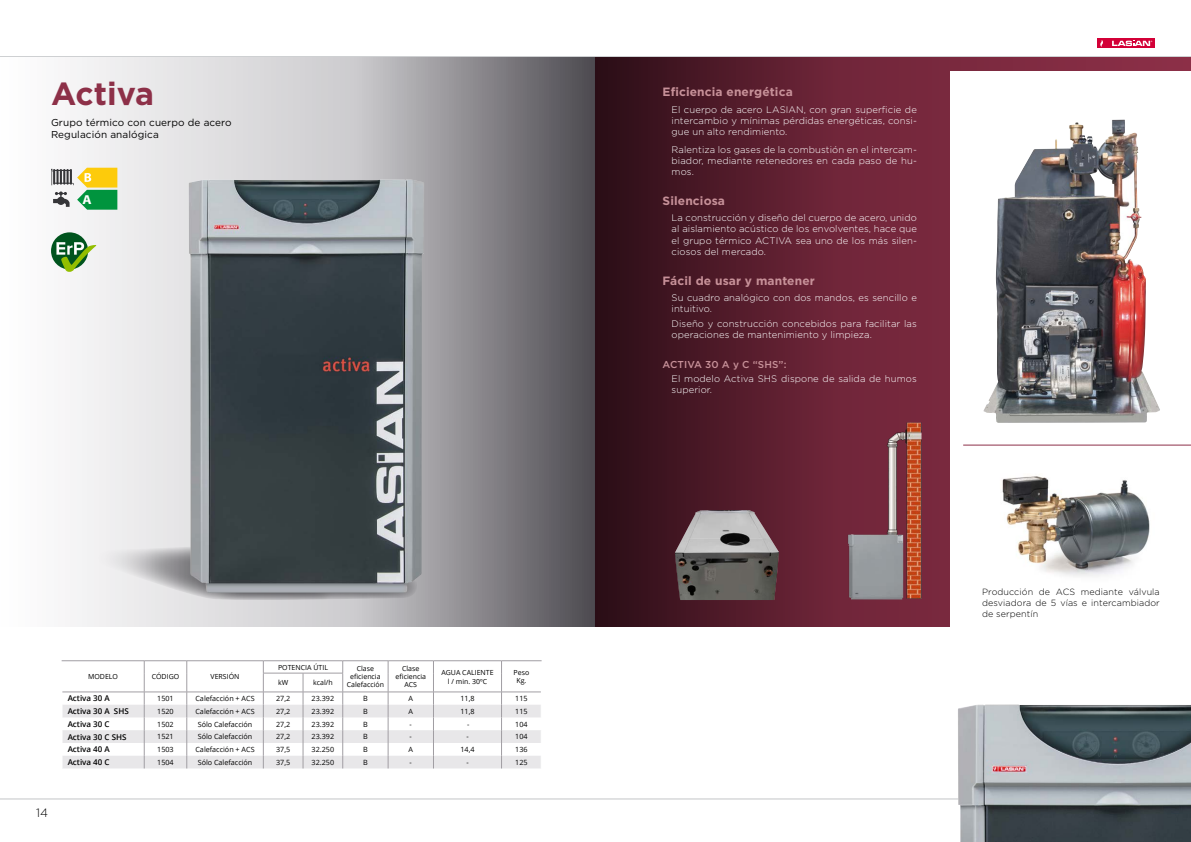
<style>
.page{position:relative;width:1191px;height:842px;background:#fff}
.page>*{position:absolute;margin:0;border:0;box-sizing:border-box;transform-origin:0 0}
.t1{font:700 32px "Gotham";color:#8d3048}
.t2{font:700 13px "Myriad Pro";color:#fff;scale:1.08 1}
.t3{font:700 12px "Gotham";letter-spacing:.01em;color:#c79199}
.t4{font:300 12px "Gotham";color:#000}
.t5{font:10px/12px "Gotham";letter-spacing:.01em;color:#000}
.t6{font:500 10px "Gotham";letter-spacing:.01em;color:#c79199}
.t7{font:300 9.5px/11.4px "Gotham";letter-spacing:.01em;color:#fff;text-align:justify}
.t8{font:300 9px/10.8px "Gotham";letter-spacing:.01em;color:#000;text-align:justify}
.t9{font:600 8px "Open Sans";color:#000}
.t10{font:7.2px "Open Sans";color:#000}
.t11{font:7px/8.4px "Open Sans";color:#000;text-align:center}
</style>
<div class="page">
<svg style="left:1107px;top:39px;width:48px;height:9px"></svg>
<div style="left:1096px;top:39px;width:10px;height:9px;background:#d30037"></div>
<svg style="left:1100px;top:40px;width:3px;height:7px"></svg>
<svg style="left:1112px;top:41px;width:40px;height:5px"></svg>
<hr style="left:0;top:56px;width:1191px;height:1px;background:#c3c5c8">
<svg style="left:51px;top:57px;width:544px;height:569px;background:#b0afb2"></svg>
<div style="left:595px;top:57px;width:596px;height:569px;background:linear-gradient(to right,#360a17,#ad556c)"></div>
<hr style="left:0;top:798px;width:1191px;height:1px;background:#c3c5c8">
<svg style="left:93px;top:542px;width:325px;height:59px;background:#cbcacc"></svg>
<img style="left:189px;top:180px;width:235px;height:413px">
<img style="left:841px;top:413px;width:97px;height:196px">
<div style="left:951px;top:72px;width:240px;height:573px;background:#fff"></div>
<div style="left:51px;top:232px;width:37px;height:37px;background:#00541e;border-radius:50%"></div>
<svg style="left:56px;top:242px;width:40px;height:30px"></svg>
<svg style="left:51px;top:168px;width:66px;height:42px"></svg>
<hr style="left:963px;top:445px;width:228px;height:1px;background:#8d3048">
<img style="left:983px;top:120px;width:177px;height:303px">
<img style="left:675px;top:510px;width:104px;height:90px">
<img style="left:1002px;top:476px;width:148px;height:100px">
<img style="left:1003px;top:479px;width:146px;height:89px">
<hr style="left:62px;top:660px;width:82px;height:1px;background:#a19ea3">
<hr style="left:144px;top:660px;width:43px;height:1px;background:#a19ea3">
<hr style="left:187px;top:660px;width:76px;height:1px;background:#a19ea3">
<hr style="left:263px;top:660px;width:40px;height:1px;background:#a19ea3">
<hr style="left:303px;top:660px;width:40px;height:1px;background:#a19ea3">
<hr style="left:343px;top:660px;width:45px;height:1px;background:#a19ea3">
<hr style="left:388px;top:660px;width:45px;height:1px;background:#a19ea3">
<hr style="left:433px;top:660px;width:68px;height:1px;background:#a19ea3">
<hr style="left:501px;top:660px;width:40px;height:1px;background:#a19ea3">
<svg style="left:62px;top:661px;width:480px;height:107px"></svg>
<img style="left:957px;top:704px;width:234px;height:138px">
<h1 class="t1" style="left:51px;top:75px;width:105px">Activa</h1>
<p class="t3" style="left:662px;top:85px;width:132px">Eficiencia energética</p>
<p class="t7" style="left:671px;top:104px;width:247px">El cuerpo de acero LASIAN, con gran superficie de intercambio y mínimas pérdidas energéticas, consi&shy;gue un alto rendimiento.</p>
<p class="t7" style="left:671px;top:144px;width:247px">Ralentiza los gases de la combustión en el intercam&shy;biador, mediante retenedores en cada paso de hu&shy;mos.</p>
<p class="t3" style="left:662px;top:194px;width:64px">Silenciosa</p>
<p class="t7" style="left:671px;top:212px;width:247px">La construcción y diseño del cuerpo de acero, unido al aislamiento acústico de los envolventes, hace que el grupo térmico ACTIVA sea uno de los más silen&shy;ciosos del mercado.</p>
<p class="t3" style="left:662px;top:274px;width:154px">Fácil de usar y mantener</p>
<p class="t7" style="left:671px;top:292px;width:247px">Su cuadro analógico con dos mandos, es sencillo e intuitivo.</p>
<p class="t7" style="left:671px;top:318px;width:247px">Diseño y construcción concebidos para facilitar las operaciones de mantenimiento y limpieza.</p>
<p class="t6" style="left:662px;top:360px;width:125px">ACTIVA 30 A y C “SHS”:</p>
<p class="t7" style="left:671px;top:373px;width:247px">El modelo Activa SHS dispone de salida de humos superior.</p>
<p class="t5" style="left:51px;top:117px;width:182px">Grupo térmico con cuerpo de acero<br>Regulación analógica</p>
<h2 class="t2" style="left:82px;top:191px;width:10px">A</h2>
<p class="t4" style="left:36px;top:807px;width:13px">14</p>
<p class="t11" style="left:88px;top:673px;width:31px">MODELO</p>
<p class="t11" style="left:152px;top:673px;width:29px">CÓDIGO</p>
<p class="t11" style="left:211px;top:673px;width:30px">VERSIÓN</p>
<p class="t11" style="left:278px;top:663px;width:51px">POTENCIA ÚTIL</p>
<p class="t11" style="left:347px;top:664px;width:39px">Clase eficiencia<br>Calefacción</p>
<p class="t11" style="left:395px;top:664px;width:32px">Clase eficiencia<br>ACS</p>
<p class="t11" style="left:441px;top:668px;width:54px;line-height:9px">AGUA CALIENTE l / min. 30ºC</p>
<p class="t11" style="left:513px;top:668px;width:17px">Peso<br>Kg.</p>
<p class="t11" style="left:278px;top:679px;width:12px">kW</p>
<p class="t11" style="left:313px;top:678px;width:21px">kcal/h</p>
<p class="t9" style="left:68px;top:694px;width:44px">Activa 30 A</p>
<p class="t10" style="left:157px;top:693px;width:18px">1501</p>
<p class="t10" style="left:195px;top:693px;width:61px">Calefacción + ACS</p>
<p class="t10" style="left:276px;top:695px;width:16px">27,2</p>
<p class="t10" style="left:312px;top:693px;width:24px">23.392</p>
<p class="t10" style="left:363px;top:695px;width:6px">B</p>
<p class="t10" style="left:408px;top:695px;width:6px">A</p>
<p class="t10" style="left:460px;top:695px;width:16px">11,8</p>
<p class="t10" style="left:515px;top:695px;width:14px">115</p>
<p class="t9" style="left:68px;top:707px;width:63px">Activa 30 A SHS</p>
<p class="t10" style="left:157px;top:706px;width:18px">1520</p>
<p class="t10" style="left:195px;top:706px;width:61px">Calefacción + ACS</p>
<p class="t10" style="left:276px;top:708px;width:16px">27,2</p>
<p class="t10" style="left:312px;top:706px;width:24px">23.392</p>
<p class="t10" style="left:363px;top:708px;width:6px">B</p>
<p class="t10" style="left:408px;top:708px;width:6px">A</p>
<p class="t10" style="left:460px;top:708px;width:16px">11,8</p>
<p class="t10" style="left:515px;top:708px;width:14px">115</p>
<p class="t9" style="left:68px;top:719px;width:43px">Activa 30 C</p>
<p class="t10" style="left:157px;top:719px;width:18px">1502</p>
<p class="t10" style="left:198px;top:719px;width:56px">Sólo Calefacción</p>
<p class="t10" style="left:276px;top:721px;width:16px">27,2</p>
<p class="t10" style="left:312px;top:719px;width:24px">23.392</p>
<p class="t10" style="left:363px;top:721px;width:6px">B</p>
<p class="t10" style="left:409px;top:721px;width:4px">-</p>
<p class="t10" style="left:467px;top:721px;width:4px">-</p>
<p class="t10" style="left:515px;top:719px;width:14px">104</p>
<p class="t9" style="left:68px;top:732px;width:60px">Activa 30 C SHS</p>
<p class="t10" style="left:157px;top:734px;width:18px">1521</p>
<p class="t10" style="left:198px;top:732px;width:56px">Sólo Calefacción</p>
<p class="t10" style="left:276px;top:734px;width:16px">27,2</p>
<p class="t10" style="left:312px;top:732px;width:24px">23.392</p>
<p class="t10" style="left:363px;top:734px;width:6px">B</p>
<p class="t10" style="left:409px;top:734px;width:4px">-</p>
<p class="t10" style="left:466px;top:734px;width:4px">-</p>
<p class="t10" style="left:515px;top:732px;width:14px">104</p>
<p class="t9" style="left:68px;top:745px;width:44px">Activa 40 A</p>
<p class="t10" style="left:157px;top:744px;width:18px">1503</p>
<p class="t10" style="left:195px;top:744px;width:61px">Calefacción + ACS</p>
<p class="t10" style="left:276px;top:744px;width:16px">37,5</p>
<p class="t10" style="left:312px;top:744px;width:24px">32.250</p>
<p class="t10" style="left:363px;top:746px;width:6px">B</p>
<p class="t10" style="left:408px;top:746px;width:6px">A</p>
<p class="t10" style="left:460px;top:744px;width:16px">14,4</p>
<p class="t10" style="left:515px;top:744px;width:14px">136</p>
<p class="t9" style="left:68px;top:758px;width:43px">Activa 40 C</p>
<p class="t10" style="left:157px;top:757px;width:18px">1504</p>
<p class="t10" style="left:198px;top:757px;width:56px">Sólo Calefacción</p>
<p class="t10" style="left:276px;top:757px;width:16px">37,5</p>
<p class="t10" style="left:312px;top:757px;width:24px">32.250</p>
<p class="t10" style="left:363px;top:759px;width:6px">B</p>
<p class="t10" style="left:409px;top:759px;width:4px">-</p>
<p class="t10" style="left:466px;top:759px;width:4px">-</p>
<p class="t10" style="left:515px;top:759px;width:14px">125</p>
<p class="t8" style="left:982px;top:587px;width:179px">Producción de ACS mediante válvula desviadora de 5 vías e intercambiador de serpentín</p>
</div>
